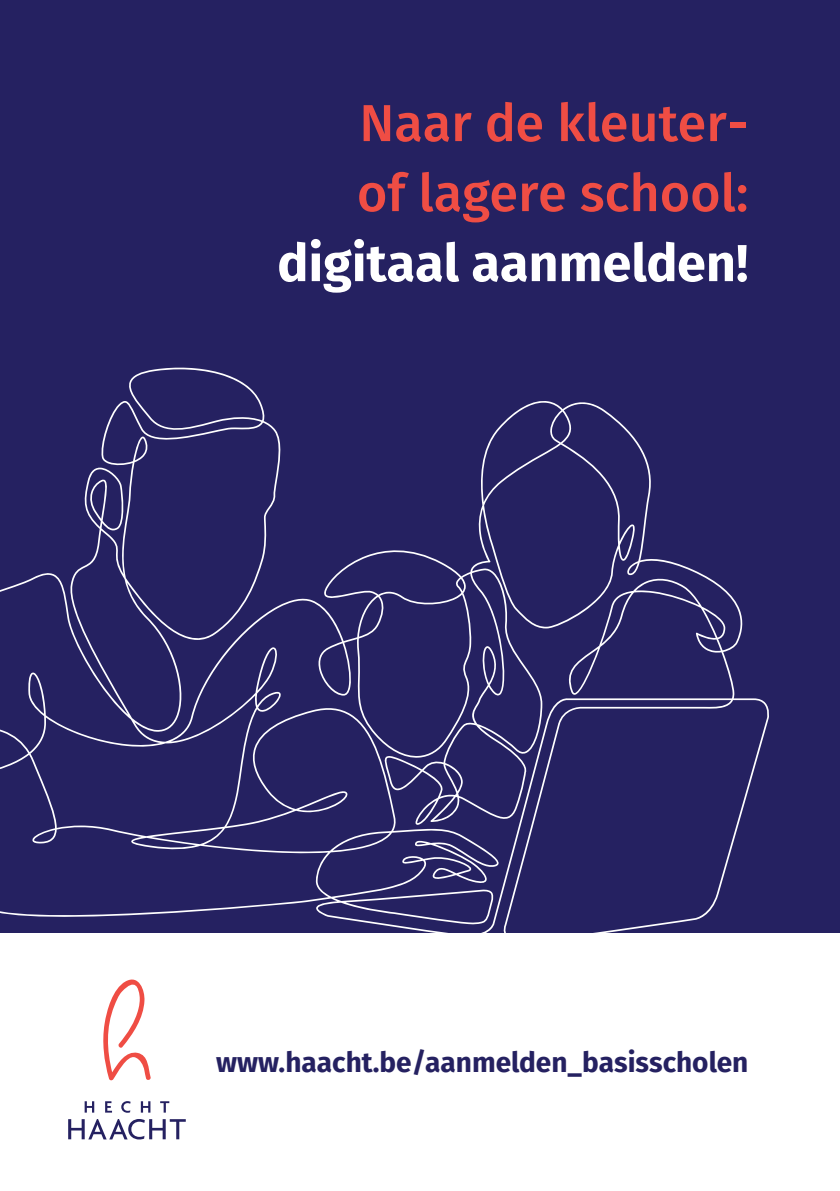
<style>
.page{position:relative;width:840px;height:1191px;background:#fff}
.page>*{position:absolute;margin:0;border:0;box-sizing:border-box;transform-origin:0 0}
.t1{font:500 52px/70px "Fira Sans";color:#ef4d44}
.t2{font:700 52px "Fira Sans";color:#fff}
.t3{font:700 28px "Fira Sans";color:#252161}
</style>
<div class="page">
<svg style="left:85px;top:1101px;width:9px;height:11px"></svg>
<svg style="left:105px;top:1101px;width:7px;height:11px"></svg>
<svg style="left:121px;top:1101px;width:9px;height:11px"></svg>
<svg style="left:141px;top:1101px;width:9px;height:11px"></svg>
<svg style="left:160px;top:1101px;width:9px;height:11px"></svg>
<svg style="left:68px;top:1119px;width:118px;height:20px"></svg>
<svg style="left:103px;top:979px;width:48px;height:102px"></svg>
<div style="left:0;top:0;width:839px;height:932px;background:#252161"></div>
<svg style="left:0;top:367px;width:770px;height:566px"></svg>
<h1 class="t1" style="left:357px;top:88px;width:393px">Naar de kleuter&shy;of lagere school:</h1>
<h1 class="t2" style="left:277px;top:226px;width:472px">digitaal aanmelden!</h1>
<p class="t3" style="left:216px;top:1042px;width:533px">www.haacht.be/aanmelden_basisscholen</p>
</div>
